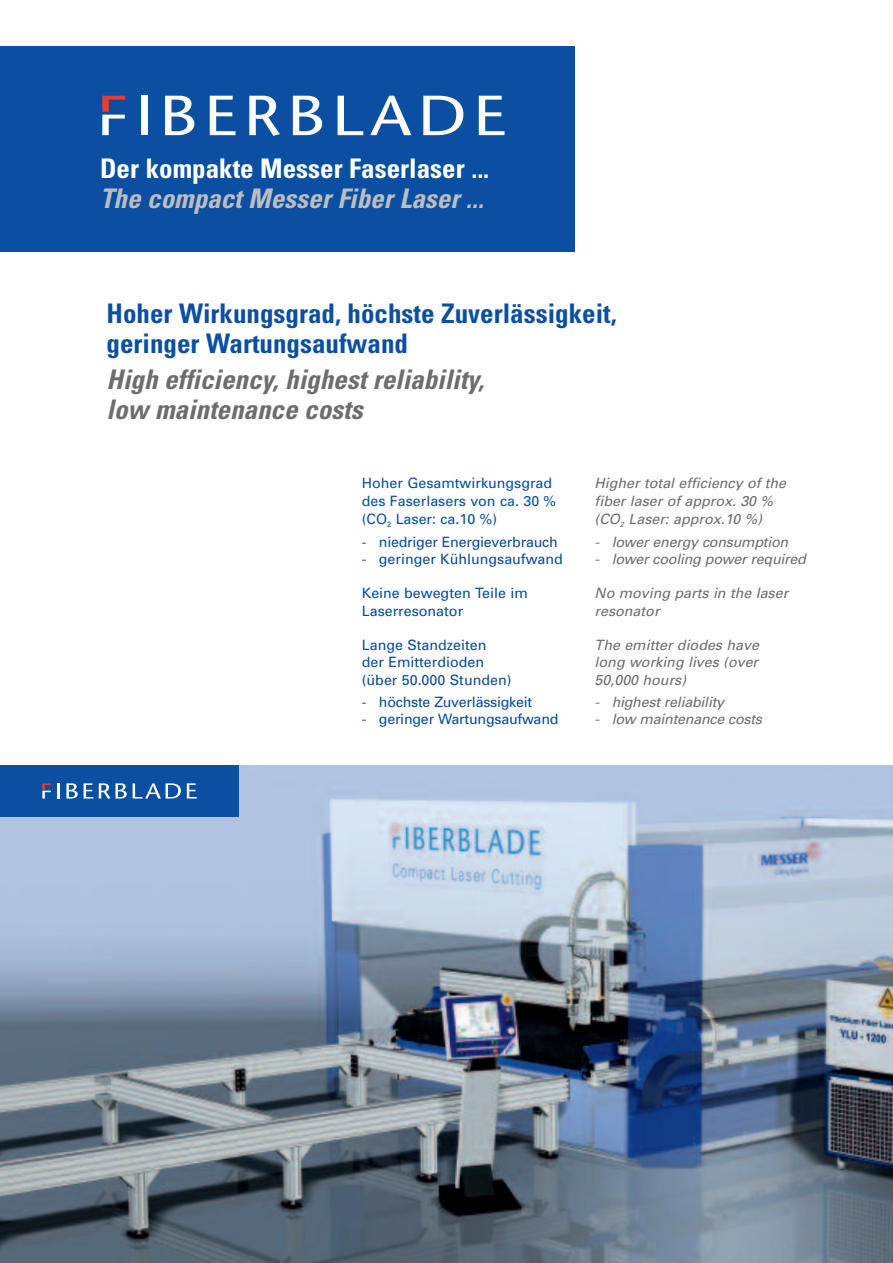
<style>
.page{position:relative;width:893px;height:1263px;background:#fff}
.page>*{position:absolute;margin:0;border:0;box-sizing:border-box;transform-origin:0 0}
.t1{font:700 condensed 27px/30px "Univers";color:#0a4fa2}
.t2{font:italic 700 condensed 27px/30px "Univers";color:#6c6d70}
.t3{font:700 condensed 27px "Univers";color:#fff}
.t4{font:italic 700 condensed 27px "Univers";color:#bcbdc0}
.t5{font:italic 14.25px/17.2px "Univers";color:#6c6d70}
.t6{font:14.25px/17.2px "Univers";color:#0a4b9b}
.t7{font:14.25px/18px "Univers";color:#0a4fa2}
.s1{color:#0a4fa2}
</style>
<div class="page">
<div style="left:0;top:47px;width:575px;height:205px;background:#0a4fa2"></div>
<div style="left:141px;top:96px;width:6px;height:39px;background:#fff"></div>
<svg style="left:165px;top:96px;width:29px;height:39px"></svg>
<svg style="left:210px;top:96px;width:25px;height:39px"></svg>
<svg style="left:249px;top:96px;width:31px;height:40px"></svg>
<svg style="left:293px;top:96px;width:29px;height:39px"></svg>
<svg style="left:338px;top:96px;width:25px;height:39px"></svg>
<svg style="left:370px;top:96px;width:41px;height:39px"></svg>
<svg style="left:423px;top:96px;width:40px;height:39px"></svg>
<svg style="left:479px;top:96px;width:25px;height:39px"></svg>
<svg style="left:102px;top:96px;width:23px;height:39px"></svg>
<img style="left:0;top:765px;width:893px;height:498px">
<div style="left:0;top:765px;width:239px;height:51px;background:#0a4fa2"></div>
<hr style="left:57px;top:783px;width:3px;height:15px;background:#fff">
<svg style="left:66px;top:783px;width:12px;height:15px"></svg>
<svg style="left:84px;top:783px;width:9px;height:15px"></svg>
<svg style="left:99px;top:783px;width:28px;height:16px"></svg>
<svg style="left:133px;top:783px;width:48px;height:15px"></svg>
<svg style="left:187px;top:783px;width:10px;height:15px"></svg>
<svg style="left:42px;top:783px;width:9px;height:15px"></svg>
<h1 class="t3" style="left:100px;top:159px;width:391px">Der kompakte Messer Faserlaser ...</h1>
<h1 class="t4" style="left:100px;top:189px;width:385px">The compact Messer Fiber Laser ...</h1>
<h1 class="t1" style="left:106px;top:301px;width:512px">Hoher Wirkungsgrad, höchste Zuverlässigkeit, geringer Wartungsaufwand</h1>
<h1 class="t2" style="left:106px;top:367px;width:379px">High efficiency, highest reliability, low maintenance costs</h1>
<p class="t7" style="left:362px;top:475px;width:196px">Hoher Gesamtwirkungsgrad des Faserlasers von ca. 30 % (CO<sub>2</sub> Laser: ca.10 %)</p>
<p class="t6" style="left:362px;top:534px;width:197px"><span class="s1">-</span> niedriger Energieverbrauch</p>
<p class="t6" style="left:362px;top:551px;width:203px"><span class="s1">-</span> geringer Kühlungsaufwand</p>
<p class="t6" style="left:362px;top:586px;width:167px">Keine bewegten Teile im<br>Laserresonator</p>
<p class="t6" style="left:362px;top:638px;width:151px">Lange Standzeiten der Emitterdioden (über 50.000 Stunden)</p>
<p class="t6" style="left:362px;top:695px;width:172px"><span class="s1">-</span> höchste Zuverlässigkeit</p>
<p class="t6" style="left:362px;top:712px;width:198px"><span class="s1">-</span> geringer Wartungsaufwand</p>
<p class="t5" style="left:595px;top:475px;width:193px;line-height:18px">Higher total efficiency of the fiber laser of approx. 30 % (CO<sub>2</sub> Laser: approx.10 %)</p>
<p class="t5" style="left:595px;top:534px;width:195px">- lower energy consumption</p>
<p class="t5" style="left:595px;top:551px;width:213px">- lower cooling power required</p>
<p class="t5" style="left:595px;top:586px;width:195px">No moving parts in the laser resonator</p>
<p class="t5" style="left:595px;top:638px;width:166px;text-align:justify">The emitter diodes have long working lives (over 50,000 hours)</p>
<p class="t5" style="left:595px;top:695px;width:131px">- highest reliability</p>
<p class="t5" style="left:595px;top:712px;width:169px">- low maintenance costs</p>
</div>
